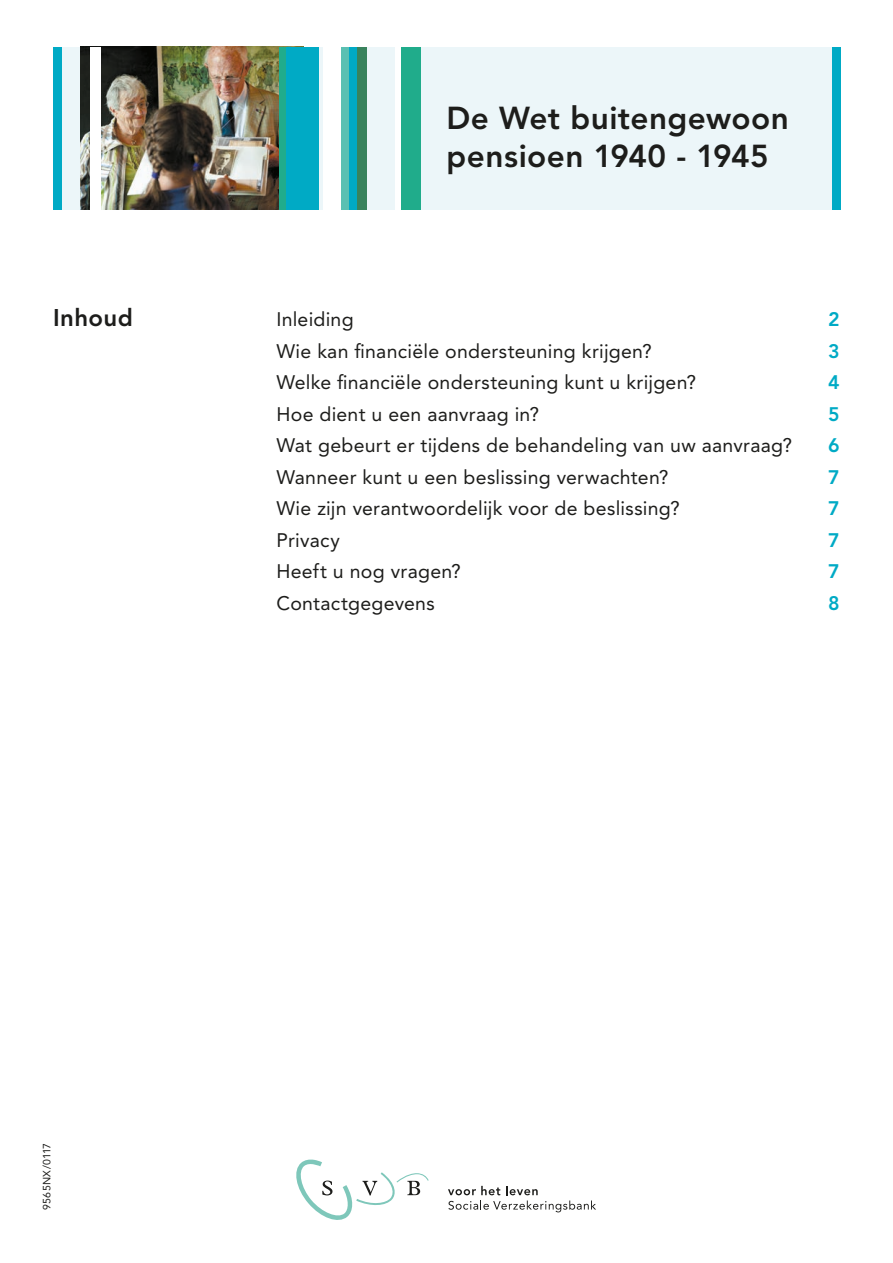
<style>
.page{position:relative;width:893px;height:1263px;background:#fff}
.page>*{position:absolute;margin:0;border:0;box-sizing:border-box;transform-origin:0 0}
.Titel{font:800 31.5px/37.8px "Avenir LT Std";letter-spacing:.015em;color:#1d1d1b}
._01-Hoofdstuk{font:800 24px "Avenir LT Std";letter-spacing:.015em;color:#1d1d1b}
._02-Inhoudsopgave{font:19.5px "Avenir LT Std";letter-spacing:.015em;color:#1d1d1b}
._02-Inhoudsopgave-2{font:800 19.5px "Avenir LT Std";color:#00aac5}
._03-Documentcode{font:10.5px "Avenir LT Std";letter-spacing:.02em;color:#1d1d1b}
</style>
<div class="page">
<div style="left:53px;top:47px;width:787px;height:162px;background:#ecf6f9"></div>
<img style="left:80px;top:47px;width:200px;height:162px">
<div style="left:53px;top:47px;width:9px;height:162px;background:#00aac5"></div>
<div style="left:91px;top:47px;width:10px;height:162px;background:#fff"></div>
<div style="left:286px;top:47px;width:33px;height:162px;background:#00aac5"></div>
<div style="left:323px;top:47px;width:18px;height:162px;background:#fff"></div>
<div style="left:341px;top:47px;width:8px;height:162px;background:#5ac0b2"></div>
<div style="left:349px;top:47px;width:9px;height:162px;background:#00aac5"></div>
<div style="left:358px;top:47px;width:9px;height:162px;background:#39835d"></div>
<div style="left:395px;top:47px;width:7px;height:162px;background:#fff"></div>
<div style="left:402px;top:47px;width:19px;height:162px;background:#20ac8b"></div>
<div style="left:280px;top:47px;width:6px;height:162px;background:#20ac8b"></div>
<div style="left:832px;top:47px;width:8px;height:162px;background:#00aac5"></div>
<svg style="left:296px;top:1159px;width:133px;height:61px"></svg>
<svg style="left:448px;top:1186px;width:148px;height:26px"></svg>
<h1 class="Titel" style="left:446px;top:100px;width:344px">De Wet buitengewoon pensioen 1940 - 1945</h1>
<h2 class="_01-Hoofdstuk" style="left:53px;top:304px;width:81px">Inhoud</h2>
<h3 class="_02-Inhoudsopgave" style="left:276px;top:308px;width:79px">Inleiding</h3>
<h3 class="_02-Inhoudsopgave-2" style="left:828px;top:308px;width:13px">2</h3>
<h3 class="_02-Inhoudsopgave" style="left:276px;top:340px;width:377px">Wie kan financiële ondersteuning krijgen?</h3>
<h3 class="_02-Inhoudsopgave-2" style="left:828px;top:339px;width:13px">3</h3>
<h3 class="_02-Inhoudsopgave" style="left:276px;top:371px;width:421px">Welke financiële ondersteuning kunt u krijgen?</h3>
<h3 class="_02-Inhoudsopgave-2" style="left:828px;top:371px;width:13px">4</h3>
<h3 class="_02-Inhoudsopgave" style="left:276px;top:403px;width:264px">Hoe dient u een aanvraag in?</h3>
<h3 class="_02-Inhoudsopgave-2" style="left:828px;top:402px;width:13px">5</h3>
<h3 class="_02-Inhoudsopgave" style="left:276px;top:434px;width:517px">Wat gebeurt er tijdens de behandeling van uw aanvraag?</h3>
<h3 class="_02-Inhoudsopgave-2" style="left:828px;top:434px;width:13px">6</h3>
<h3 class="_02-Inhoudsopgave" style="left:276px;top:466px;width:394px">Wanneer kunt u een beslissing verwachten?</h3>
<h3 class="_02-Inhoudsopgave-2" style="left:828px;top:465px;width:13px">7</h3>
<h3 class="_02-Inhoudsopgave" style="left:276px;top:497px;width:405px">Wie zijn verantwoordelijk voor de beslissing?</h3>
<h3 class="_02-Inhoudsopgave-2" style="left:828px;top:497px;width:13px">7</h3>
<h3 class="_02-Inhoudsopgave" style="left:276px;top:529px;width:65px">Privacy</h3>
<h3 class="_02-Inhoudsopgave-2" style="left:828px;top:528px;width:13px">7</h3>
<h3 class="_02-Inhoudsopgave" style="left:276px;top:560px;width:186px">Heeft u nog vragen?</h3>
<h3 class="_02-Inhoudsopgave-2" style="left:828px;top:560px;width:13px">7</h3>
<h3 class="_02-Inhoudsopgave" style="left:276px;top:592px;width:160px">Contactgegevens</h3>
<h3 class="_02-Inhoudsopgave-2" style="left:828px;top:591px;width:13px">8</h3>
<p class="_03-Documentcode" style="left:41px;top:1210px;width:69px;rotate:-90deg">9565NX/0117</p>
</div>
